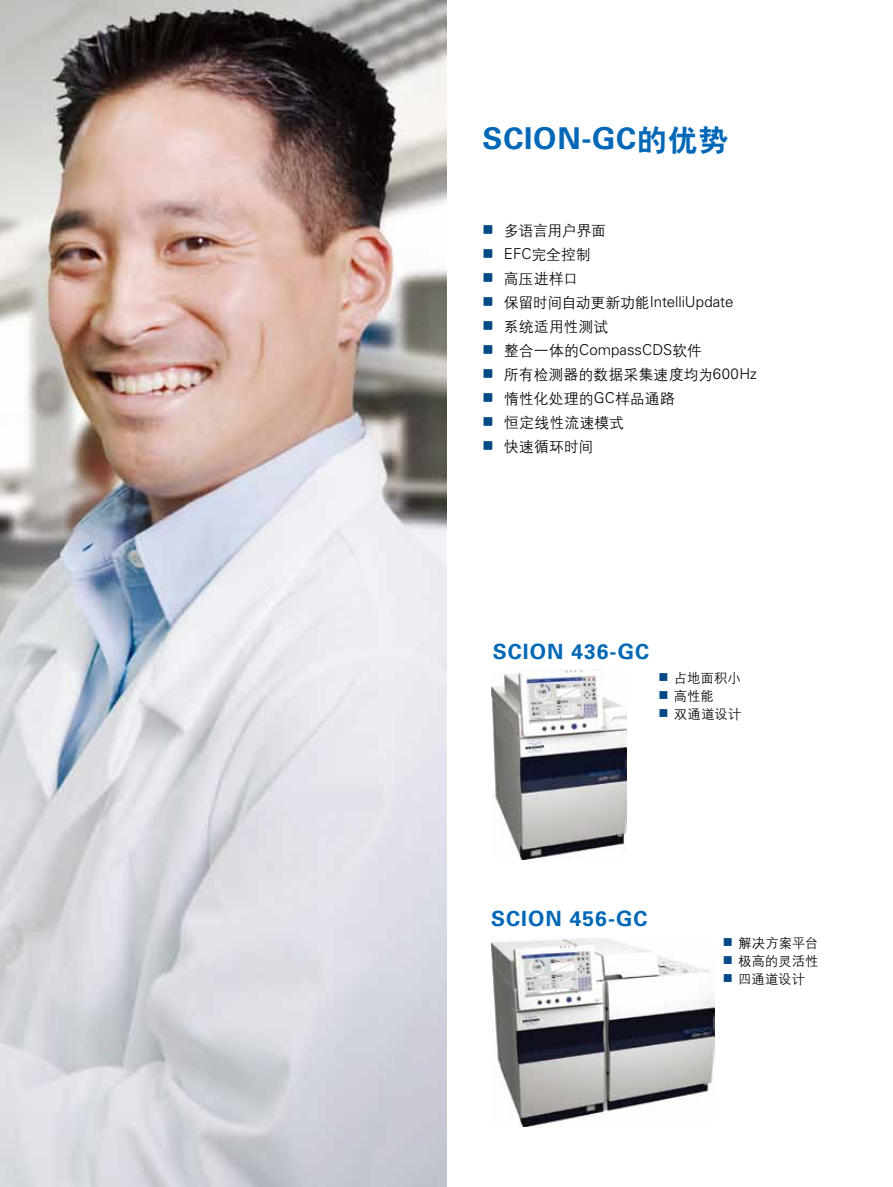
<style>
.page{position:relative;width:893px;height:1187px;background:#fff}
.page>*{position:absolute;margin:0;border:0;box-sizing:border-box;transform-origin:0 0}
.t1{font:700 30px "Univers LT Std";letter-spacing:.025em;color:#0068b7}
.t2{font:700 21px "Univers LT Std";letter-spacing:.05em;color:#0068b7}
.t3{font:15px "H Yg 2 gj";letter-spacing:-.005em;color:#000}
.t4{font:300 15px "Univers LT Std";color:#000}
.t5{font:15px "H Yg 2 gj";letter-spacing:-.025em;color:#000}
.t6{font:13.5px "H Yg 2 gj";letter-spacing:-.005em;color:#000}
.s1{font-family:"H Yb 2 gj";font-weight:400}
.s2{color:#004986}
.s3{font-family:"Univers LT Std";font-weight:300}
.s4{font-family:"H Yg 2 gj";font-weight:400}
</style>
<div class="page">
<img style="left:0;top:0;width:446px;height:1186px">
<img style="left:491px;top:669px;width:136px;height:190px">
<img style="left:491px;top:938px;width:223px;height:188px">
<h1 class="t1" style="left:483px;top:121px;width:247px">SCION-GC<span class="s1">的优势</span></h1>
<p class="t5" style="left:483px;top:223px;width:125px"><span class="s2">■</span> 多语言用户界面</p>
<p class="t3" style="left:483px;top:247px;width:110px"><span class="s2">■</span> <span class="s3">EFC</span>完全控制</p>
<p class="t3" style="left:483px;top:271px;width:97px"><span class="s2">■</span> 高压进样口</p>
<p class="t4" style="left:483px;top:292px;width:252px"><span class="s2">■</span> <span class="s4">保留时间自动更新功能</span>IntelliUpdate</p>
<p class="t3" style="left:483px;top:319px;width:127px"><span class="s2">■</span> 系统适用性测试</p>
<p class="t4" style="left:483px;top:340px;width:221px"><span class="s2">■</span> <span class="s4">整合一体的</span>CompassCDS<span class="s4">软件</span></p>
<p class="t3" style="left:483px;top:367px;width:276px"><span class="s2">■</span> 所有检测器的数据采集速度均为<span class="s3">600Hz</span></p>
<p class="t3" style="left:483px;top:391px;width:194px"><span class="s2">■</span> 惰性化处理的<span class="s3">GC</span>样品通路</p>
<p class="t3" style="left:483px;top:415px;width:143px"><span class="s2">■</span> 恒定线性流速模式</p>
<p class="t3" style="left:483px;top:439px;width:112px"><span class="s2">■</span> 快速循环时间</p>
<h2 class="t2" style="left:493px;top:639px;width:158px">SCION 436-GC</h2>
<p class="t6" style="left:659px;top:671px;width:84px"><span class="s2">■</span> 占地面积小</p>
<p class="t6" style="left:659px;top:689px;width:57px"><span class="s2">■</span> 高性能</p>
<p class="t6" style="left:659px;top:707px;width:85px"><span class="s2">■</span> 双通道设计</p>
<h2 class="t2" style="left:491px;top:905px;width:158px">SCION 456-GC</h2>
<p class="t6" style="left:723px;top:936px;width:97px"><span class="s2">■</span> 解决方案平台</p>
<p class="t6" style="left:723px;top:954px;width:97px"><span class="s2">■</span> 极高的灵活性</p>
<p class="t6" style="left:723px;top:972px;width:84px"><span class="s2">■</span> 四通道设计</p>
</div>
